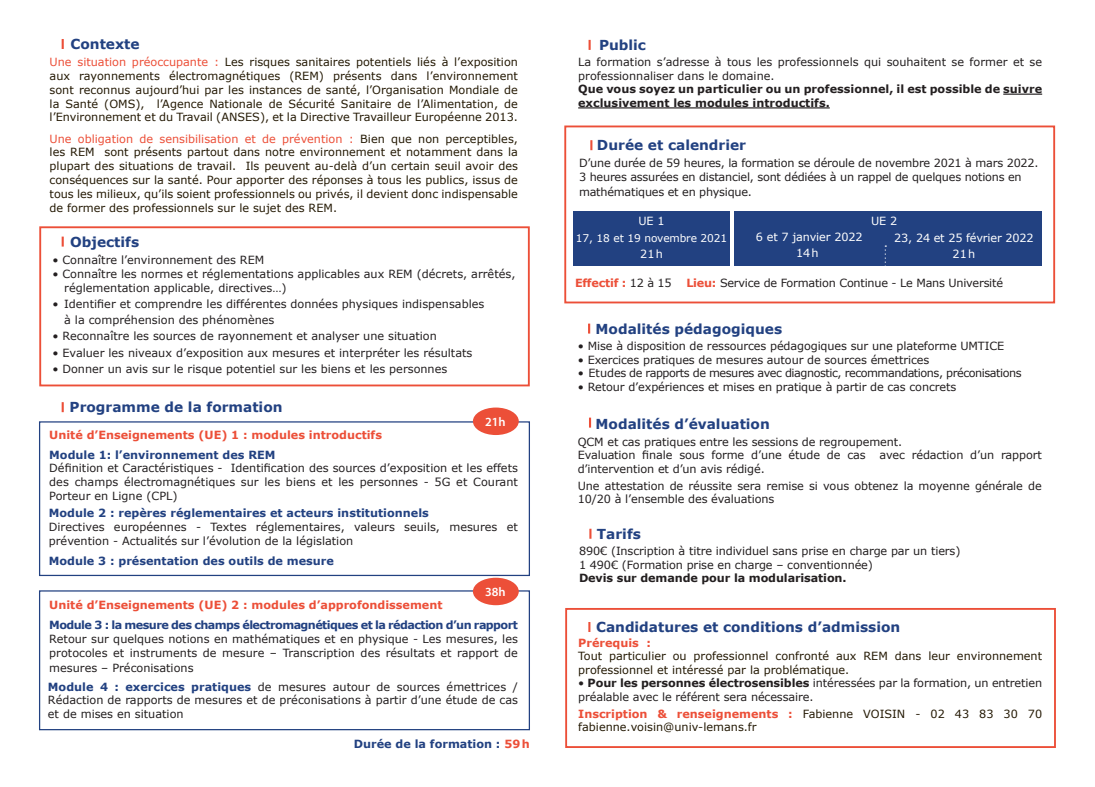
<style>
.page{position:relative;width:1095px;height:787px;background:#fff}
.page>*{position:absolute;margin:0;border:0;box-sizing:border-box;transform-origin:0 0}
.t1{font:700 13.75px "Verdana";color:#224181}
.t2{font:600 12.5px "Myriad Pro";color:#fff}
.Style_de_paragraphe{font:11.25px/13.8px "Verdana";color:#231f20}
.t3{font:11.25px/13.8px "Verdana";color:#251a05;text-align:justify}
.Style_de_paragraphe-2{font:11.25px/13.5px "Verdana";letter-spacing:-.02em;color:#231f20}
.t4{font:700 11.25px "Verdana";color:#224181}
.t5{font:700 11.25px/13.8px "Verdana";color:#231f20}
.Style_de_paragraphe-3{font:700 11.25px "Verdana";color:#ec4f38}
.Style_de_paragraphe-4{font:11.25px "Verdana";letter-spacing:-.04em;color:#231f20}
.t6{font:700 11.25px "Verdana";letter-spacing:-.05em;color:#224181}
.t7{font:11.25px "Verdana";letter-spacing:-.01em;color:#fff}
.Style_de_paragraphe-5{font:700 11.25px "Verdana";letter-spacing:-.02em;color:#ec4f38}
.t8{font:10.62px "Verdana";letter-spacing:-.01em;color:#fff}
.s1{color:#ec4f38}
.s2{font-weight:700;color:#224181}
.s3{font-weight:400;color:#231f20}
.s4{font-weight:700;color:#ec4f38}
.s5{font-weight:700}
</style>
<div class="page">
<div style="left:564px;top:125px;width:491px;height:178px;border:2px solid #ec4f38"></div>
<div style="left:734px;top:212px;width:308px;height:54px;background:#224181"></div>
<hr style="left:1003px;top:94px;width:39px;height:1px;background:#231f20">
<hr style="left:578px;top:107px;width:252px;height:1px;background:#231f20">
<div style="left:39px;top:226px;width:491px;height:160px;border:2px solid #ec4f38"></div>
<div style="left:39px;top:590px;width:491px;height:140px;border:1px solid #224181"></div>
<div style="left:473px;top:577px;width:46px;height:28px;background:#ec4f38;border-radius:50%"></div>
<div style="left:39px;top:421px;width:491px;height:155px;border:1px solid #224181"></div>
<div style="left:473px;top:407px;width:46px;height:28px;background:#ec4f38;border-radius:50%"></div>
<div style="left:573px;top:212px;width:157px;height:54px;background:#224181"></div>
<svg style="left:588px;top:323px;width:2px;height:10px"></svg>
<svg style="left:589px;top:417px;width:2px;height:10px"></svg>
<svg style="left:589px;top:528px;width:2px;height:10px"></svg>
<svg style="left:588px;top:622px;width:2px;height:10px"></svg>
<svg style="left:588px;top:40px;width:3px;height:10px"></svg>
<svg style="left:590px;top:140px;width:2px;height:10px"></svg>
<svg style="left:62px;top:39px;width:2px;height:10px"></svg>
<svg style="left:62px;top:236px;width:2px;height:10px"></svg>
<svg style="left:62px;top:402px;width:2px;height:10px"></svg>
<div style="left:565px;top:608px;width:491px;height:140px;border:2px solid #ec4f38"></div>
<p class="t1" style="left:70px;top:34px;width:71px">Contexte</p>
<p class="t3" style="left:50px;top:55px;width:470px"><span class="s1">Une situation préoccupante :</span> Les risques sanitaires potentiels liés à l’exposition aux rayonnements électromagnétiques (REM) présents dans l’environnement sont reconnus aujourd’hui par les instances de santé, l’Organisation Mondiale de la Santé (OMS), l’Agence Nationale de Sécurité Sanitaire de l’Alimentation, de l’Environnement et du Travail (ANSES), et la Directive Travailleur Européenne 2013.</p>
<p class="t3" style="left:50px;top:132px;width:470px"><span class="s1">Une obligation de sensibilisation et de prévention :</span> Bien que non perceptibles, les REM sont présents partout dans notre environnement et notamment dans la plupart des situations de travail. Ils peuvent au-delà d’un certain seuil avoir des conséquences sur la santé. Pour apporter des réponses à tous les publics, issus de tous les milieux, qu’ils soient professionnels ou privés, il devient donc indispensable de former des professionnels sur le sujet des REM.</p>
<p class="t1" style="left:70px;top:232px;width:70px">Objectifs</p>
<p class="Style_de_paragraphe" style="left:52px;top:253px;width:214px">• Connaître l’environnement des REM</p>
<p class="Style_de_paragraphe" style="left:64px;top:267px;width:453px;text-indent:-12px">• Connaître les normes et réglementations applicables aux REM (décrets, arrêtés, réglementation applicable, directives…)</p>
<p class="Style_de_paragraphe" style="left:52px;top:297px;width:433px">• Identifier et comprendre les différentes données physiques indispensables</p>
<p class="Style_de_paragraphe" style="left:64px;top:313px;width:212px">à la compréhension des phénomènes</p>
<p class="Style_de_paragraphe" style="left:52px;top:329px;width:386px">• Reconnaître les sources de rayonnement et analyser une situation</p>
<p class="Style_de_paragraphe" style="left:52px;top:345px;width:422px">• Evaluer les niveaux d’exposition aux mesures et interpréter les résultats</p>
<p class="Style_de_paragraphe" style="left:52px;top:362px;width:396px">• Donner un avis sur le risque potentiel sur les biens et les personnes</p>
<p class="t1" style="left:70px;top:397px;width:214px">Programme de la formation</p>
<p class="t2" style="left:485px;top:414px;width:22px">21h</p>
<p class="Style_de_paragraphe-3" style="left:49px;top:426px;width:334px">Unité d’Enseignements (UE) 1 : modules introductifs</p>
<p class="t4" style="left:49px;top:446px;width:228px">Module 1: l’environnement des REM</p>
<p class="Style_de_paragraphe" style="left:49px;top:461px;width:470px;text-align:justify">Définition et Caractéristiques - Identification des sources d’exposition et les effets des champs électromagnétiques sur les biens et les personnes - 5G et Courant Porteur en Ligne (CPL)</p>
<p class="t4" style="left:49px;top:505px;width:381px">Module 2 : repères réglementaires et acteurs institutionnels</p>
<p class="Style_de_paragraphe" style="left:49px;top:520px;width:471px">Directives européennes - Textes réglementaires, valeurs seuils, mesures et prévention - Actualités sur l’évolution de la législation</p>
<p class="t4" style="left:49px;top:552px;width:287px">Module 3 : présentation des outils de mesure</p>
<p class="t2" style="left:485px;top:584px;width:22px">38h</p>
<p class="Style_de_paragraphe-3" style="left:49px;top:597px;width:395px">Unité d’Enseignements (UE) 2 : modules d’approfondissement</p>
<p class="t6" style="left:49px;top:617px;width:470px">Module 3 : la mesure des champs électromagnétiques et la rédaction d’un rapport</p>
<p class="Style_de_paragraphe" style="left:49px;top:632px;width:470px">Retour sur quelques notions en mathématiques et en physique - Les mesures, les protocoles et instruments de mesure – Transcription des résultats et rapport de</p>
<p class="Style_de_paragraphe" style="left:49px;top:660px;width:146px">mesures – Préconisations</p>
<p class="Style_de_paragraphe" style="left:48px;top:679px;width:471px;text-align:justify"><span class="s2">Module 4 : exercices pratiques</span> de mesures autour de sources émettrices / Rédaction de rapports de mesures et de préconisations à partir d’une étude de cas et de mises en situation</p>
<p class="t4" style="left:354px;top:736px;width:177px">Durée de la formation : <span class="s1">59h</span></p>
<p class="t1" style="left:599px;top:35px;width:48px">Public</p>
<p class="Style_de_paragraphe" style="left:578px;top:55px;width:465px">La formation s’adresse à tous les professionnels qui souhaitent se former et se professionnaliser dans le domaine.</p>
<p class="t5" style="left:578px;top:82px;width:465px">Que vous soyez un particulier ou un professionnel, il est possible de suivre exclusivement les modules introductifs.</p>
<p class="t1" style="left:597px;top:135px;width:151px">Durée et calendrier</p>
<p class="Style_de_paragraphe-2" style="left:579px;top:156px;width:461px">D’une durée de 59 heures, la formation se déroule de novembre 2021 à mars 2022.<br>3 heures assurées en distanciel, sont dédiées à un rappel de quelques notions en</p>
<p class="Style_de_paragraphe-2" style="left:579px;top:185px;width:174px">mathématiques et en physique.</p>
<p class="t7" style="left:638px;top:214px;width:28px">UE 1</p>
<p class="t8" style="left:576px;top:230px;width:153px">17, 18 et 19 novembre 2021</p>
<p class="t7" style="left:640px;top:246px;width:24px">21h</p>
<p class="t7" style="left:871px;top:214px;width:28px">UE 2</p>
<p class="t7" style="left:894px;top:230px;width:141px">23, 24 et 25 février 2022</p>
<p class="t7" style="left:953px;top:246px;width:24px">21h</p>
<p class="t7" style="left:756px;top:229px;width:108px">6 et 7 janvier 2022</p>
<p class="t7" style="left:796px;top:245px;width:24px">14h</p>
<p class="Style_de_paragraphe-5" style="left:575px;top:275px;width:98px">Effectif : <span class="s3">12 à 15</span></p>
<p class="Style_de_paragraphe-2" style="left:686px;top:276px;width:318px"><span class="s4">Lieu:</span> Service de Formation Continue - Le Mans Université</p>
<p class="t1" style="left:596px;top:319px;width:188px">Modalités pédagogiques</p>
<p class="Style_de_paragraphe" style="left:578px;top:339px;width:428px">• Mise à disposition de ressources pédagogiques sur une plateforme UMTICE</p>
<p class="Style_de_paragraphe" style="left:578px;top:352px;width:353px">• Exercices pratiques de mesures autour de sources émettrices</p>
<p class="Style_de_paragraphe-4" style="left:578px;top:365px;width:445px">• Etudes de rapports de mesures avec diagnostic, recommandations, préconisations</p>
<p class="Style_de_paragraphe" style="left:578px;top:380px;width:380px">• Retour d’expériences et mises en pratique à partir de cas concrets</p>
<p class="t1" style="left:596px;top:414px;width:176px">Modalités d’évaluation</p>
<p class="Style_de_paragraphe" style="left:578px;top:434px;width:326px">QCM et cas pratiques entre les sessions de regroupement.</p>
<p class="Style_de_paragraphe" style="left:578px;top:448px;width:466px">Evaluation finale sous forme d’une étude de cas avec rédaction d’un rapport d’intervention et d’un avis rédigé.</p>
<p class="Style_de_paragraphe" style="left:578px;top:478px;width:466px">Une attestation de réussite sera remise si vous obtenez la moyenne générale de<br>10/20 à l’ensemble des évaluations</p>
<p class="t1" style="left:597px;top:524px;width:46px">Tarifs</p>
<p class="Style_de_paragraphe" style="left:579px;top:543px;width:383px">890€ (Inscription à titre individuel sans prise en charge par un tiers)</p>
<p class="Style_de_paragraphe" style="left:579px;top:557px;width:295px">1 490€ (Formation prise en charge – conventionnée)</p>
<p class="t5" style="left:579px;top:571px;width:269px">Devis sur demande pour la modularisation.</p>
<p class="t1" style="left:596px;top:617px;width:306px">Candidatures et conditions d’admission</p>
<p class="Style_de_paragraphe-3" style="left:578px;top:635px;width:74px">Prérequis :</p>
<p class="t3" style="left:578px;top:649px;width:465px">Tout particulier ou professionnel confronté aux REM dans leur environnement professionnel et intéressé par la problématique.</p>
<p class="Style_de_paragraphe" style="left:578px;top:676px;width:465px">• <span class="s5">Pour les personnes électrosensibles</span> intéressées par la formation, un entretien préalable avec le référent sera nécessaire.</p>
<p class="t3" style="left:578px;top:707px;width:465px"><span class="s4">Inscription &amp; renseignements :</span> Fabienne VOISIN - 02 43 83 30 70 fabienne.voisin@univ-lemans.fr</p>
</div>
